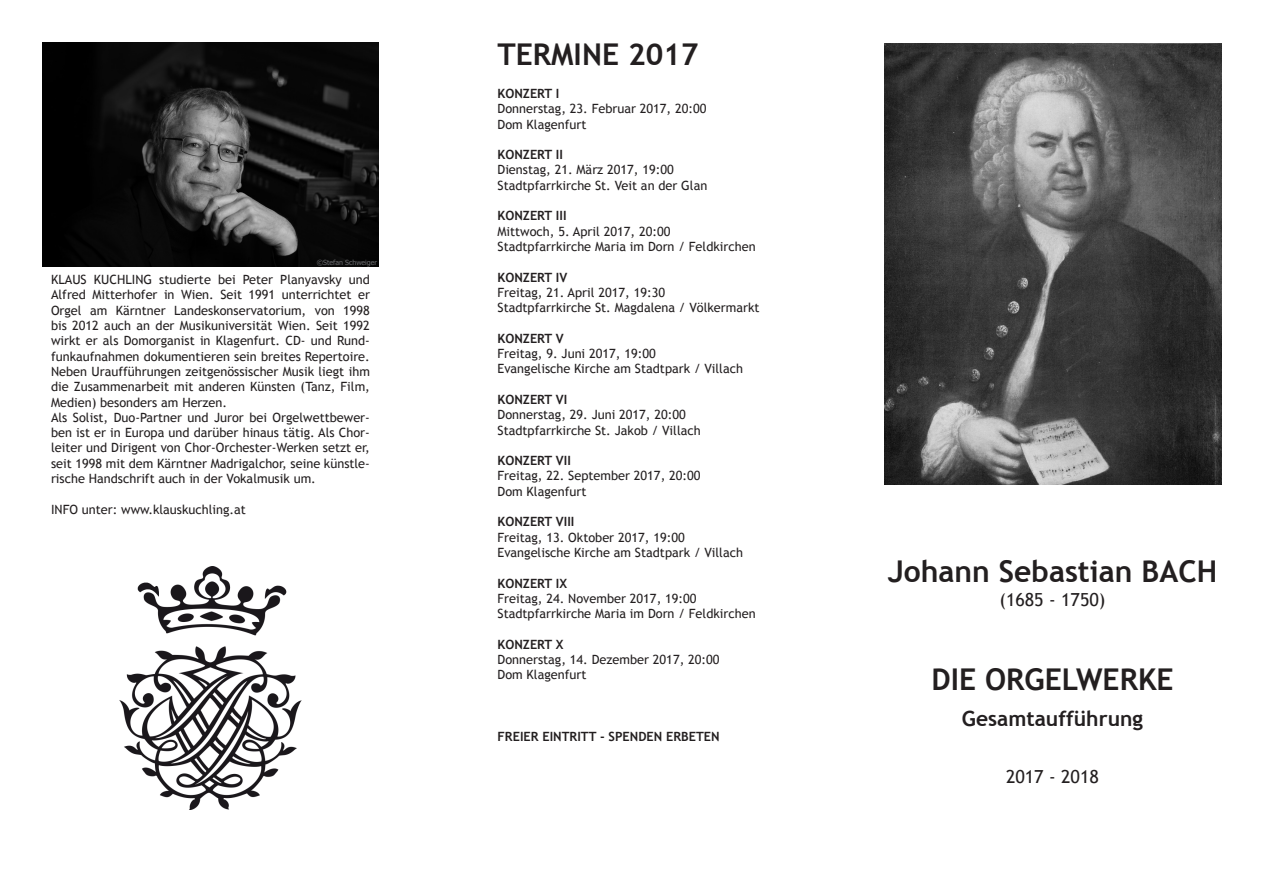
<style>
.page{position:relative;width:1263px;height:893px;background:#fff}
.page>*{position:absolute;margin:0;border:0;box-sizing:border-box;transform-origin:0 0}
.t1{font:700 30px "Trebuchet MS";color:#231f20}
.t2{font:700 21px "Trebuchet MS";color:#231f20}
.t3{font:18px "Trebuchet MS";color:#231f20}
.t4{font:12.75px/15.3px "Trebuchet MS";color:#231f20;text-align:justify}
.t5{font:700 12.75px "Trebuchet MS";color:#231f20}
.t6{font:7.05px "Tahoma";color:#6c6d70}
.s1{font-weight:700}
</style>
<div class="page">
<img style="left:884px;top:43px;width:337px;height:441px">
<img style="left:43px;top:43px;width:335px;height:224px">
<img style="left:119px;top:566px;width:183px;height:244px">
<p class="t6" style="left:317px;top:258px;width:62px">©Stefan Schweiger</p>
<p class="t4" style="left:51px;top:272px;width:320px">KLAUS KUCHLING studierte bei Peter Planyavsky und Alfred Mitterhofer in Wien. Seit 1991 unterrichtet er Orgel am Kärntner Landeskonservatorium, von 1998 bis 2012 auch an der Musikuniversität Wien. Seit 1992 wirkt er als Domorganist in Klagenfurt. CD- und Rund&shy;funkaufnahmen dokumentieren sein breites Repertoire.<br>Neben Uraufführungen zeitgenössischer Musik liegt ihm die Zusammenarbeit mit anderen Künsten (Tanz, Film, Medien) besonders am Herzen.</p>
<p class="t4" style="left:51px;top:410px;width:320px">Als Solist, Duo-Partner und Juror bei Orgelwettbewer&shy;ben ist er in Europa und darüber hinaus tätig. Als Chor&shy;leiter und Dirigent von Chor-Orchester-Werken setzt er, seit 1998 mit dem Kärntner Madrigalchor, seine künstle&shy;rische Handschrift auch in der Vokalmusik um.</p>
<p class="t4" style="left:51px;top:502px;width:196px">INFO unter: www.klauskuchling.at</p>
<p class="t1" style="left:497px;top:35px;width:202px">TERMINE 2017</p>
<p class="t4" style="left:497px;top:86px;width:210px"><span class="s1">KONZERT I<br></span>Donnerstag, 23. Februar 2017, 20:00</p>
<p class="t4" style="left:497px;top:117px;width:90px">Dom Klagenfurt</p>
<p class="t5" style="left:497px;top:147px;width:67px">KONZERT II</p>
<p class="t4" style="left:497px;top:162px;width:178px">Dienstag, 21. März 2017, 19:00</p>
<p class="t4" style="left:497px;top:178px;width:211px">Stadtpfarrkirche St. Veit an der Glan</p>
<p class="t5" style="left:497px;top:208px;width:71px">KONZERT III</p>
<p class="t4" style="left:497px;top:224px;width:174px">Mittwoch, 5. April 2017, 20:00</p>
<p class="t4" style="left:497px;top:239px;width:260px">Stadtpfarrkirche Maria im Dorn / Feldkirchen</p>
<p class="t5" style="left:497px;top:269px;width:71px">KONZERT IV</p>
<p class="t4" style="left:497px;top:285px;width:169px">Freitag, 21. April 2017, 19:30</p>
<p class="t4" style="left:497px;top:300px;width:264px">Stadtpfarrkirche St. Magdalena / Völkermarkt</p>
<p class="t5" style="left:497px;top:330px;width:68px">KONZERT V</p>
<p class="t4" style="left:497px;top:346px;width:160px">Freitag, 9. Juni 2017, 19:00</p>
<p class="t4" style="left:497px;top:361px;width:247px">Evangelische Kirche am Stadtpark / Villach</p>
<p class="t5" style="left:497px;top:391px;width:71px">KONZERT VI</p>
<p class="t4" style="left:497px;top:407px;width:190px">Donnerstag, 29. Juni 2017, 20:00</p>
<p class="t4" style="left:497px;top:423px;width:205px">Stadtpfarrkirche St. Jakob / Villach</p>
<p class="t5" style="left:497px;top:453px;width:75px">KONZERT VII</p>
<p class="t4" style="left:497px;top:468px;width:205px">Freitag, 22. September 2017, 20:00</p>
<p class="t4" style="left:497px;top:484px;width:90px">Dom Klagenfurt</p>
<p class="t5" style="left:497px;top:514px;width:78px">KONZERT VIII</p>
<p class="t4" style="left:497px;top:530px;width:189px">Freitag, 13. Oktober 2017, 19:00</p>
<p class="t4" style="left:497px;top:545px;width:247px">Evangelische Kirche am Stadtpark / Villach</p>
<p class="t5" style="left:497px;top:575px;width:71px">KONZERT IX</p>
<p class="t4" style="left:497px;top:591px;width:201px">Freitag, 24. November 2017, 19:00</p>
<p class="t4" style="left:497px;top:606px;width:260px">Stadtpfarrkirche Maria im Dorn / Feldkirchen</p>
<p class="t5" style="left:497px;top:636px;width:68px">KONZERT X</p>
<p class="t4" style="left:497px;top:652px;width:224px">Donnerstag, 14. Dezember 2017, 20:00</p>
<p class="t4" style="left:497px;top:667px;width:90px">Dom Klagenfurt</p>
<p class="t5" style="left:497px;top:728px;width:224px">FREIER EINTRITT - SPENDEN ERBETEN</p>
<p class="t1" style="left:888px;top:552px;width:331px">Johann Sebastian BACH</p>
<p class="t3" style="left:999px;top:588px;width:108px">(1685 - 1750)</p>
<p class="t1" style="left:931px;top:660px;width:244px">DIE ORGELWERKE</p>
<p class="t2" style="left:962px;top:705px;width:183px">Gesamtaufführung</p>
<p class="t3" style="left:1006px;top:766px;width:94px">2017 - 2018</p>
</div>
